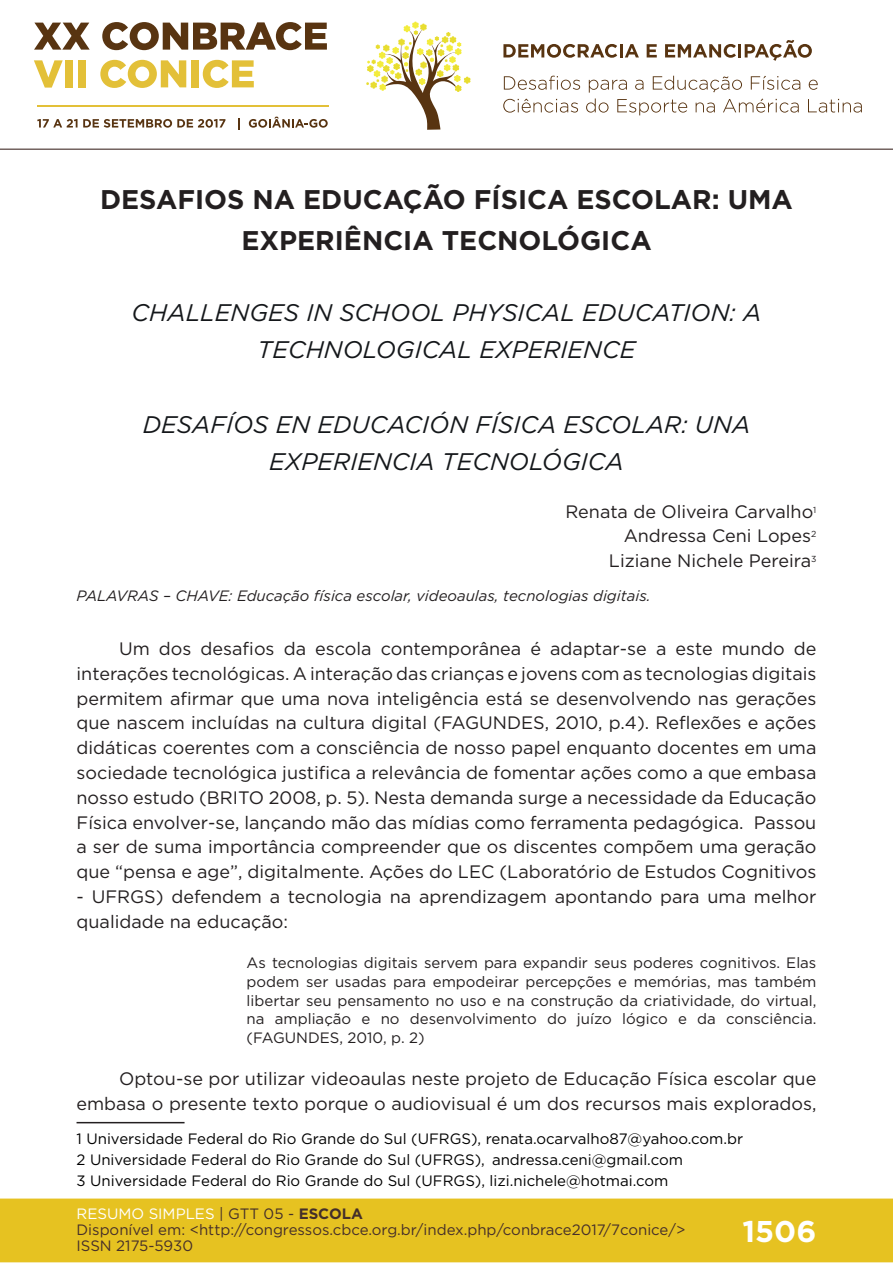
<style>
.page{position:relative;width:893px;height:1263px;background:#fff}
.page>*{position:absolute;margin:0;border:0;box-sizing:border-box;transform-origin:0 0}
.t1{font:700 30px "Gotham";color:#fff}
.t2{font:700 27px/41.2px "Gotham";color:#231f20;text-align:center}
.t3{font:italic 24px/36.8px "Gotham";color:#14171a;text-align:center}
.t4{font:18px/24.8px "Gotham";color:#231f20;text-align:right}
.t5{font:15px/18.8px "Gotham";color:#231f20;text-align:justify}
.t6{font:15px/21.3px "Gotham";color:#000001}
.t7{font:15px/16px "Gotham";color:#462f2a}
.t8{font:italic 15px "Gotham";color:#231f20}
.s1{color:#fff}
.s2{color:#442f2a}
.s3{font-weight:700;color:#442f2a}
</style>
<div class="page">
<div style="left:0;top:1198px;width:893px;height:64px;background:#e6c221;border:2px solid #e6c221"></div>
<svg style="left:34px;top:23px;width:56px;height:27px"></svg>
<svg style="left:102px;top:22px;width:225px;height:28px"></svg>
<svg style="left:34px;top:60px;width:29px;height:28px"></svg>
<div style="left:65px;top:60px;width:8px;height:27px;background:#e3c038"></div>
<div style="left:78px;top:60px;width:8px;height:27px;background:#e3c038"></div>
<svg style="left:100px;top:60px;width:86px;height:28px"></svg>
<div style="left:191px;top:60px;width:8px;height:27px;background:#e3c038"></div>
<svg style="left:203px;top:60px;width:51px;height:28px"></svg>
<svg style="left:37px;top:119px;width:188px;height:9px"></svg>
<svg style="left:238px;top:118px;width:2px;height:11px"></svg>
<svg style="left:249px;top:117px;width:79px;height:11px"></svg>
<hr style="left:37px;top:105px;width:291px;height:2px;background:#e3c038">
<svg style="left:366px;top:21px;width:105px;height:109px"></svg>
<svg style="left:503px;top:44px;width:136px;height:14px"></svg>
<svg style="left:647px;top:44px;width:10px;height:13px"></svg>
<svg style="left:665px;top:40px;width:147px;height:21px"></svg>
<svg style="left:504px;top:76px;width:76px;height:14px"></svg>
<svg style="left:809px;top:80px;width:9px;height:10px"></svg>
<svg style="left:503px;top:99px;width:75px;height:14px"></svg>
<svg style="left:586px;top:76px;width:214px;height:39px"></svg>
<svg style="left:808px;top:99px;width:54px;height:14px"></svg>
<hr style="left:0;top:149px;width:893px;height:1px;background:#442f2a">
<hr style="left:77px;top:1122px;width:108px;height:1px;background:#231f20">
<h2 class="t2" style="left:100px;top:178px;width:694px">DESAFIOS NA EDUCAÇÃO FÍSICA ESCOLAR: UMA<br>EXPERIÊNCIA TECNOLÓGICA</h2>
<h3 class="t3" style="left:132px;top:293px;width:631px">CHALLENGES IN SCHOOL PHYSICAL EDUCATION: A<br>TECHNOLOGICAL EXPERIENCE</h3>
<h3 class="t3" style="left:143px;top:405px;width:609px">DESAFÍOS EN EDUCACIÓN FÍSICA ESCOLAR: UNA<br>EXPERIENCIA TECNOLÓGICA</h3>
<p class="t4" style="left:565px;top:498px;width:252px">Renata de Oliveira Carvalho<sup>1<br></sup>Andressa Ceni Lopes<sup>2<br></sup>Liziane Nichele Pereira<sup>3</sup></p>
<p class="t8" style="left:77px;top:586px;width:576px">PALAVRAS – CHAVE: Educação física escolar, videoaulas, tecnologias digitais.</p>
<p class="t4" style="left:77px;top:636px;width:741px;text-align:justify;text-indent:43px">Um dos desafios da escola contemporânea é adaptar-se a este mundo de interações tecnológicas. A interação das crianças e jovens com as tecnologias digitais permitem afirmar que uma nova inteligência está se desenvolvendo nas gerações que nascem incluídas na cultura digital (FAGUNDES, 2010, p.4). Reflexões e ações didáticas coerentes com a consciência de nosso papel enquanto docentes em uma sociedade tecnológica justifica a relevância de fomentar ações como a que embasa nosso estudo (BRITO 2008, p. 5). Nesta demanda surge a necessidade da Educação Física envolver-se, lançando mão das mídias como ferramenta pedagógica. Passou a ser de suma importância compreender que os discentes compõem uma geração que “pensa e age”, digitalmente. Ações do LEC (Laboratório de Estudos Cognitivos</p>
<p class="t4" style="left:77px;top:884px;width:741px;text-align:left">- UFRGS) defendem a tecnologia na aprendizagem apontando para uma melhor qualidade na educação:</p>
<p class="t5" style="left:247px;top:953px;width:571px">As tecnologias digitais servem para expandir seus poderes cognitivos. Elas podem ser usadas para empodeirar percepções e memórias, mas também libertar seu pensamento no uso e na construção da criatividade, do virtual, na ampliação e no desenvolvimento do juízo lógico e da consciência. (FAGUNDES, 2010, p. 2)</p>
<p class="t4" style="left:77px;top:1066px;width:741px">Optou-se por utilizar videoaulas neste projeto de Educação Física escolar que embasa o presente texto porque o audiovisual é um dos recursos mais explorados,</p>
<p class="t6" style="left:77px;top:1128px;width:668px">1 Universidade Federal do Rio Grande do Sul (UFRGS), renata.ocarvalho87@yahoo.com.br<br>2 Universidade Federal do Rio Grande do Sul (UFRGS), andressa.ceni@gmail.com<br>3 Universidade Federal do Rio Grande do Sul (UFRGS), lizi.nichele@hotmai.com</p>
<p class="t7" style="left:77px;top:1205px;width:610px"><span class="s1">RESUMO SIMPLES</span> <span class="s2">| GTT 05 -</span> <span class="s3">ESCOLA<br></span>Disponível em: &lt;http://congressos.cbce.org.br/index.php/conbrace2017/7conice/&gt;<br>ISSN 2175-5930</p>
<h1 class="t1" style="left:742px;top:1212px;width:76px">1506</h1>
</div>
